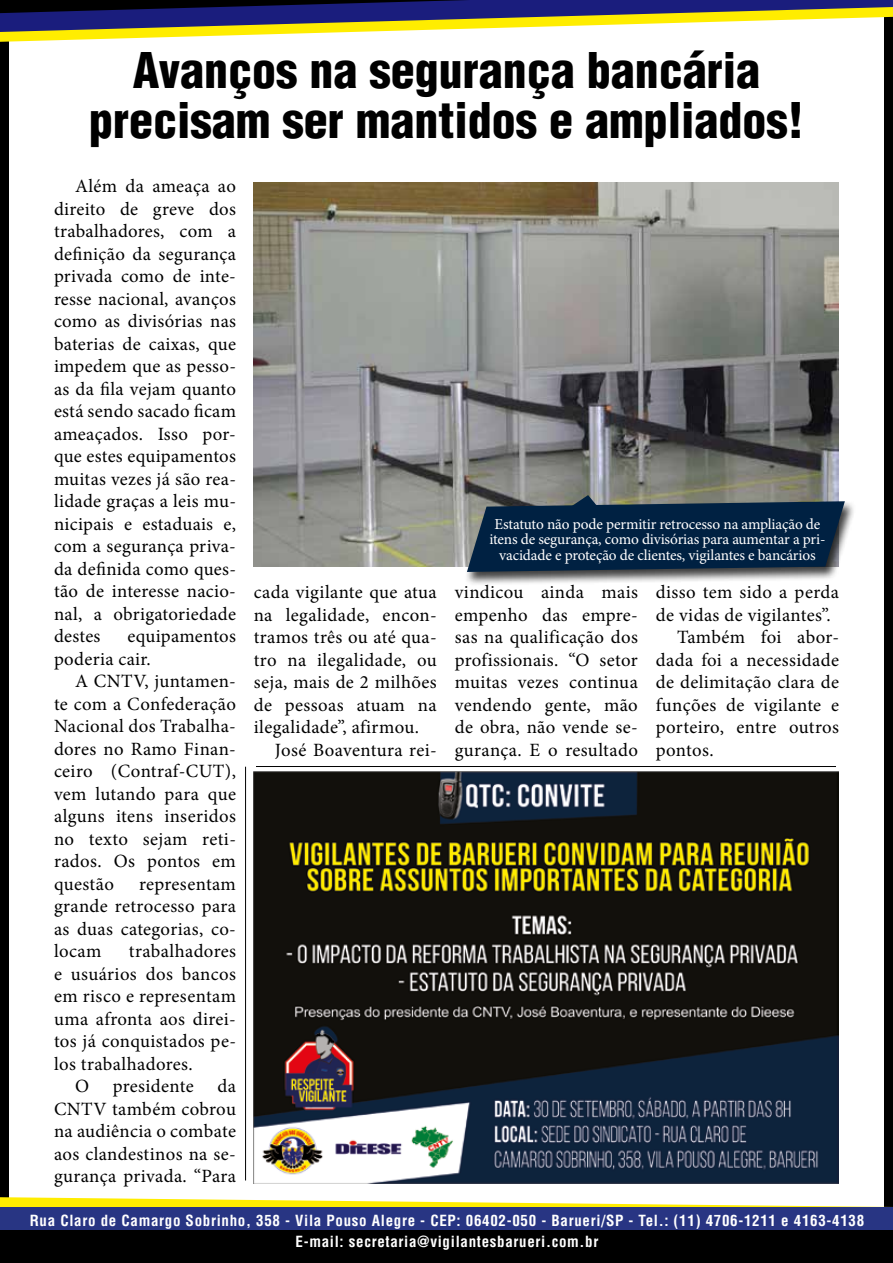
<style>
.page{position:relative;width:893px;height:1263px;background:#fff}
.page>*{position:absolute;margin:0;border:0;box-sizing:border-box;transform-origin:0 0}
.t1{font:900 condensed 48px/49.5px "Helvetica LT Std";color:#000;text-align:center}
.t2{font:18.75px/22.5px "Minion Pro";letter-spacing:.02em;color:#000;text-align:justify}
.t3{font:15.3px/15.3px "Minion Pro";letter-spacing:-.01em;color:#fff;text-align:center}
.t4{font:700 condensed 15px/20.2px "Helvetica";letter-spacing:.045em;color:#fff;text-align:center}
</style>
<div class="page">
<div style="left:0;top:0;width:893px;height:1263px;border:9px solid #000"></div>
<svg style="left:0;top:0;width:893px;height:156px"></svg>
<svg style="left:0;top:1197px;width:893px;height:10px"></svg>
<div style="left:0;top:1207px;width:893px;height:26px;background:#283583"></div>
<div style="left:0;top:1230px;width:893px;height:26px;background:#000"></div>
<img style="left:254px;top:183px;width:585px;height:384px">
<img style="left:254px;top:771px;width:585px;height:413px">
<div style="left:465px;top:500px;width:391px;height:86px;background:#000;opacity:.75"></div>
<svg style="left:467px;top:495px;width:378px;height:78px;background:#19334c"></svg>
<hr style="left:256px;top:766px;width:580px;height:1px;background:#000">
<hr style="left:245px;top:767px;width:1px;height:413px;background:#000">
<h1 class="t1" style="left:89px;top:46px;width:716px">Avanços na segurança bancária precisam ser mantidos e ampliados!</h1>
<p class="t2" style="left:54px;top:175px;width:184px;text-indent:21px">Além da ameaça ao direito de greve dos trabalhadores, com a definição da segurança privada como de inte&shy;resse nacional, avanços como as divisórias nas baterias de caixas, que impedem que as pesso&shy;as da fila vejam quanto está sendo sacado ficam ameaçados. Isso por&shy;que estes equipamentos muitas vezes já são rea&shy;lidade graças a leis mu&shy;nicipais e estaduais e, com a segurança priva&shy;da definida como ques&shy;tão de interesse nacio&shy;nal, a obrigatoriedade destes</p>
<p class="t2" style="left:54px;top:625px;width:183px;text-indent:74px">equipamentos poderia cair.</p>
<p class="t2" style="left:54px;top:670px;width:184px;text-indent:21px">A CNTV, juntamen&shy;te com a Confederação Nacional dos Trabalha&shy;dores no Ramo Finan&shy;ceiro (Contraf-CUT), vem lutando para que alguns itens inseridos no texto sejam reti&shy;rados. Os pontos em questão</p>
<p class="t2" style="left:54px;top:873px;width:183px;text-indent:85px">representam grande retrocesso para as duas categorias, co&shy;locam</p>
<p class="t2" style="left:129px;top:940px;width:109px">trabalhadores</p>
<p class="t2" style="left:54px;top:963px;width:183px">e usuários dos bancos</p>
<p class="t2" style="left:54px;top:985px;width:184px">em risco e representam</p>
<p class="t2" style="left:54px;top:1008px;width:183px">uma afronta aos direi-</p>
<p class="t2" style="left:54px;top:1030px;width:184px">tos já conquistados pe-</p>
<p class="t2" style="left:54px;top:1053px;width:140px">los trabalhadores.</p>
<p class="t2" style="left:75px;top:1075px;width:16px">O</p>
<p class="t2" style="left:113px;top:1075px;width:82px">presidente</p>
<p class="t2" style="left:54px;top:1075px;width:183px;text-indent:163px">da CNTV também cobrou na audiência o combate aos clandestinos na se&shy;gurança privada. “Para</p>
<p class="t2" style="left:254px;top:581px;width:185px">cada vigilante que atua</p>
<p class="t2" style="left:254px;top:604px;width:185px">na legalidade, encon-</p>
<p class="t2" style="left:254px;top:626px;width:185px">tramos três ou até qua-</p>
<p class="t2" style="left:254px;top:649px;width:185px">tro na ilegalidade, ou</p>
<p class="t2" style="left:254px;top:671px;width:185px">seja, mais de 2 milhões</p>
<p class="t2" style="left:254px;top:694px;width:185px">de pessoas atuam na</p>
<p class="t2" style="left:254px;top:716px;width:167px">ilegalidade”, afirmou.</p>
<p class="t2" style="left:275px;top:739px;width:163px">José Boaventura rei-</p>
<p class="t3" style="left:489px;top:517px;width:338px">Estatuto não pode permitir retrocesso na ampliação de itens de segurança, como divisórias para aumentar a pri&shy;vacidade e proteção de clientes, vigilantes e bancários</p>
<p class="t2" style="left:455px;top:581px;width:185px">vindicou ainda mais empenho das empre&shy;sas na qualificação dos profissionais. “O setor muitas vezes continua vendendo gente, mão de obra, não vende se&shy;gurança. E o resultado</p>
<p class="t2" style="left:656px;top:581px;width:185px">disso tem sido a perda</p>
<p class="t2" style="left:656px;top:604px;width:176px">de vidas de vigilantes”.</p>
<p class="t2" style="left:677px;top:626px;width:163px">Também foi abor-</p>
<p class="t2" style="left:656px;top:649px;width:185px">dada foi a necessidade</p>
<p class="t2" style="left:656px;top:671px;width:185px">de delimitação clara de</p>
<p class="t2" style="left:656px;top:694px;width:185px">funções de vigilante e</p>
<p class="t2" style="left:656px;top:716px;width:185px">porteiro, entre outros</p>
<p class="t2" style="left:656px;top:739px;width:59px">pontos.</p>
<p class="t4" style="left:30px;top:1211px;width:836px">Rua Claro de Camargo Sobrinho, 358 - Vila Pouso Alegre - CEP: 06402-050 - Barueri/SP - Tel.: (11) 4706-1211 e 4163-4138<br>E-mail: secretaria@vigilantesbarueri.com.br</p>
</div>
